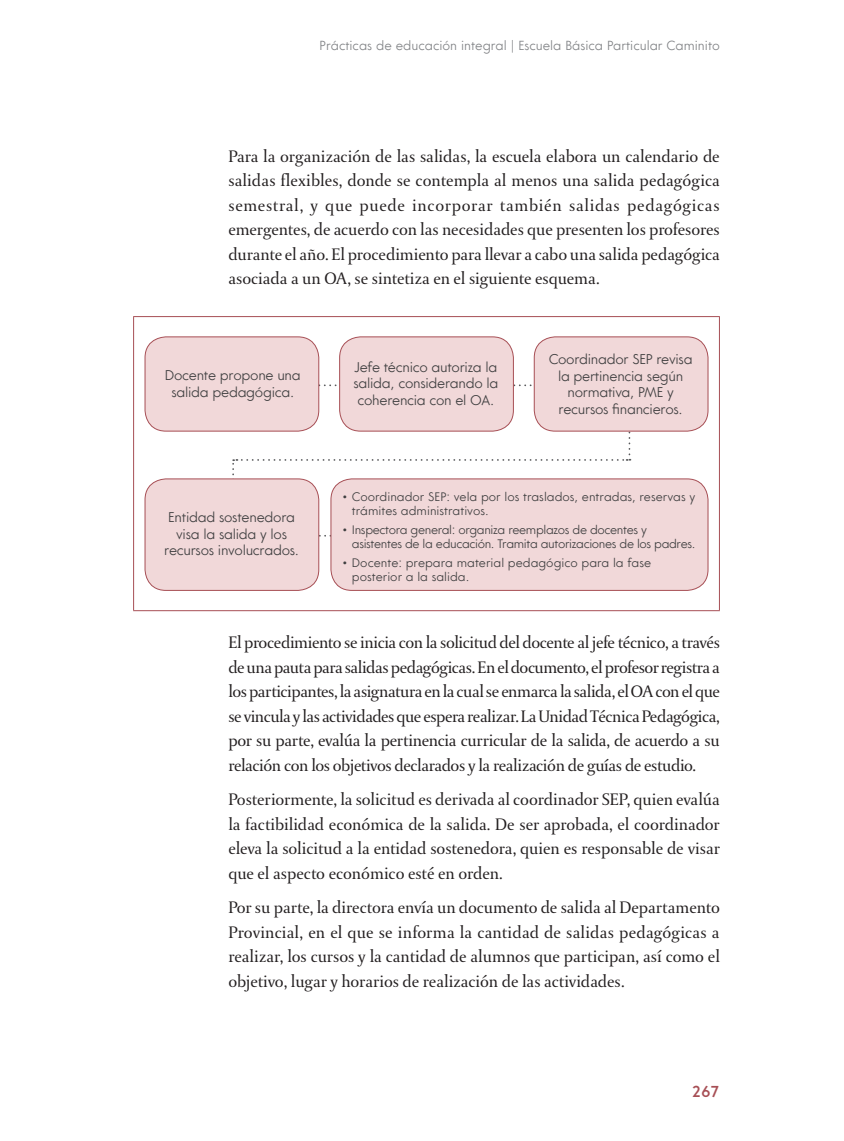
<style>
.page{position:relative;width:844px;height:1141px;background:#fff}
.page>*{position:absolute;margin:0;border:0;box-sizing:border-box;transform-origin:0 0}
.La_organización_y_es{font:17.5px/24.5px "DTL Paradox ST";letter-spacing:-.005em;color:#231f20;text-align:justify}
.t1{font:500 15.75px "Core Sans G";color:#a74f55}
.t2{font:300 14px/16.8px "Core Sans G";letter-spacing:-.02em;color:#3e3e3f;text-align:center}
.t3{font:300 13.12px "Core Sans G";color:#808285}
.t4{font:300 12.25px/14px "Core Sans G";letter-spacing:-.005em;color:#3e3e3f}
.t5{font:300 12.25px/14px "Core Sans G";letter-spacing:-.03em;color:#3e3e3f}
</style>
<div class="page">
<hr style="left:133px;top:317px;width:1px;height:293px;background:#a74f55">
<hr style="left:133px;top:316px;width:586px;height:1px;background:#a74f55">
<hr style="left:718px;top:317px;width:1px;height:293px;background:#a74f55">
<hr style="left:133px;top:610px;width:586px;height:1px;background:#a74f55">
<svg style="left:319px;top:384px;width:213px;height:2px"></svg>
<div style="left:339px;top:337px;width:174px;height:94px;background:#f1d8d9;border-radius:21px"></div>
<div style="left:339px;top:336px;width:174px;height:96px;border:1px solid #a74f55;border-radius:21px"></div>
<div style="left:534px;top:337px;width:173px;height:94px;background:#f1d8d9;border-radius:21px"></div>
<div style="left:533px;top:336px;width:175px;height:96px;border:1px solid #a74f55;border-radius:21px"></div>
<div style="left:331px;top:479px;width:376px;height:111px;background:#f1d8d9;border-radius:21px"></div>
<div style="left:330px;top:478px;width:378px;height:113px;border:1px solid #a74f55;border-radius:21px"></div>
<div style="left:145px;top:337px;width:174px;height:94px;background:#f1d8d9;border-radius:21px"></div>
<div style="left:144px;top:336px;width:175px;height:96px;border:1px solid #a74f55;border-radius:21px"></div>
<div style="left:145px;top:479px;width:174px;height:111px;background:#f1d8d9;border-radius:21px"></div>
<div style="left:144px;top:478px;width:175px;height:113px;border:1px solid #a74f55;border-radius:21px"></div>
<svg style="left:232px;top:406px;width:398px;height:106px"></svg>
<p class="t3" style="left:319px;top:37px;width:401px">Prácticas de educación integral | Escuela Básica Particular Caminito</p>
<p class="La_organización_y_es" style="left:228px;top:144px;width:493px">Para la organización de las salidas, la escuela elabora un calendario de salidas flexibles, donde se contempla al menos una salida pedagógica semestral, y que puede incorporar también salidas pedagógicas emergentes, de acuerdo con las necesidades que presenten los profesores durante el año. El procedimiento para llevar a cabo una salida pedagógica asociada a un OA, se sintetiza en el siguiente esquema.</p>
<p class="t2" style="left:165px;top:367px;width:137px">Docente propone una salida pedagógica.</p>
<p class="t2" style="left:353px;top:359px;width:146px;text-align:justify">Jefe técnico autoriza la salida, considerando la coherencia con el OA.</p>
<p class="t2" style="left:548px;top:351px;width:145px">Coordinador SEP revisa la pertinencia según normativa, PME y recursos financieros.</p>
<p class="t2" style="left:164px;top:509px;width:136px">Entidad sostenedora visa la salida y los recursos involucrados.</p>
<p class="t4" style="left:352px;top:490px;width:345px;text-indent:-10px">• Coordinador SEP: vela por los traslados, entradas, reservas y trámites administrativos.</p>
<p class="t5" style="left:352px;top:523px;width:345px;text-indent:-10px">• Inspectora general: organiza reemplazos de docentes y asistentes de la educación. Tramita autorizaciones de los padres.</p>
<p class="t4" style="left:352px;top:556px;width:301px;text-indent:-10px">• Docente: prepara material pedagógico para la fase posterior a la salida.</p>
<p class="La_organización_y_es" style="left:228px;top:631px;width:493px">El procedimiento se inicia con la solicitud del docente al jefe técnico, a través de una pauta para salidas pedagógicas. En el documento, el profesor registra a los participantes, la asignatura en la cual se enmarca la salida, el OA con el que se vincula y las actividades que espera realizar. La Unidad Técnica Pedagógica, por su parte, evalúa la pertinencia curricular de la salida, de acuerdo a su relación con los objetivos declarados y la realización de guías de estudio.</p>
<p class="La_organización_y_es" style="left:228px;top:788px;width:493px">Posteriormente, la solicitud es derivada al coordinador SEP, quien evalúa la factibilidad económica de la salida. De ser aprobada, el coordinador eleva la solicitud a la entidad sostenedora, quien es responsable de visar que el aspecto económico esté en orden.</p>
<p class="La_organización_y_es" style="left:228px;top:896px;width:493px">Por su parte, la directora envía un documento de salida al Departamento Provincial, en el que se informa la cantidad de salidas pedagógicas a realizar, los cursos y la cantidad de alumnos que participan, así como el objetivo, lugar y horarios de realización de las actividades.</p>
<p class="t1" style="left:691px;top:1082px;width:30px">267</p>
</div>
